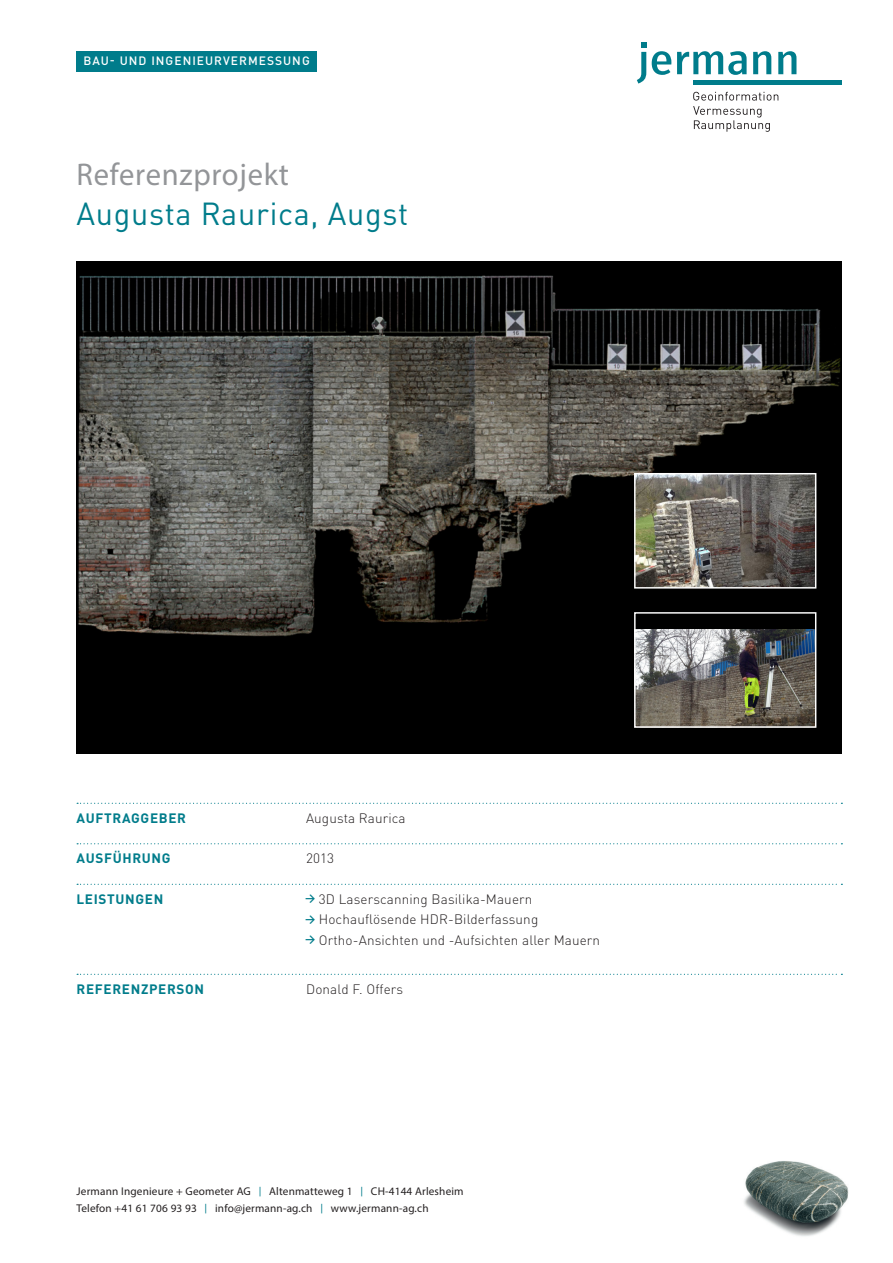
<style>
.page{position:relative;width:893px;height:1263px;background:#fff}
.page>*{position:absolute;margin:0;border:0;box-sizing:border-box;transform-origin:0 0}
.t1{font:31.5px "DIN Pro";letter-spacing:.025em;color:#007c8b}
.t2{font:31.5px "Myriad Pro";letter-spacing:.025em;color:#939598}
.t3{font:300 13.5px/20.2px "DIN Pro";letter-spacing:.01em;color:#231f20}
.t4{font:700 13.5px "DIN Pro";letter-spacing:.05em;color:#007c8b}
.t5{font:500 12px "DIN Pro";letter-spacing:.085em;color:#fff}
.t6{font:11.25px "Myriad Pro";letter-spacing:.015em;color:#231f20}
.s1{font-size:9.6px;color:#007c8b}
</style>
<div class="page">
<svg style="left:77px;top:803px;width:765px;height:1px"></svg>
<svg style="left:77px;top:843px;width:765px;height:1px"></svg>
<svg style="left:77px;top:884px;width:765px;height:1px"></svg>
<svg style="left:77px;top:974px;width:765px;height:1px"></svg>
<svg style="left:693px;top:92px;width:85px;height:40px"></svg>
<hr style="left:693px;top:81px;width:149px;height:4px;background:#007c8b">
<svg style="left:652px;top:51px;width:19px;height:24px"></svg>
<svg style="left:753px;top:51px;width:18px;height:23px"></svg>
<svg style="left:778px;top:51px;width:18px;height:23px"></svg>
<svg style="left:637px;top:42px;width:9px;height:42px"></svg>
<svg style="left:677px;top:51px;width:70px;height:24px"></svg>
<img style="left:744px;top:1161px;width:105px;height:75px">
<div style="left:77px;top:51px;width:240px;height:20px;background:#007c8b"></div>
<img style="left:77px;top:261px;width:765px;height:493px">
<img style="left:636px;top:475px;width:178px;height:111px">
<div style="left:634px;top:473px;width:182px;height:115px;border:1px solid #fff"></div>
<img style="left:636px;top:629px;width:178px;height:97px">
<div style="left:634px;top:612px;width:182px;height:116px;border:1px solid #fff"></div>
<p class="t5" style="left:83px;top:52px;width:228px">BAU- UND INGENIEURVERMESSUNG</p>
<p class="t2" style="left:77px;top:155px;width:214px">Referenzprojekt</p>
<p class="t1" style="left:77px;top:190px;width:333px">Augusta Raurica, Augst</p>
<p class="t4" style="left:77px;top:807px;width:111px">AUFTRAGGEBER</p>
<p class="t3" style="left:306px;top:807px;width:101px">Augusta Raurica</p>
<p class="t4" style="left:77px;top:848px;width:96px">AUSFÜHRUNG</p>
<p class="t3" style="left:306px;top:848px;width:30px">2013</p>
<p class="t4" style="left:77px;top:888px;width:88px">LEISTUNGEN</p>
<p class="t3" style="left:319px;top:888px;width:215px">3D Laserscanning Basilika-Mauern</p>
<p class="t3" style="left:319px;top:908px;width:283px">Hochauflösende HDR-Bilderfassung<br>Ortho-Ansichten und -Aufsichten aller Mauern</p>
<p class="t4" style="left:77px;top:978px;width:129px">REFERENZPERSON</p>
<p class="t3" style="left:306px;top:978px;width:99px">Donald F. Offers</p>
<p class="t6" style="left:77px;top:1184px;width:389px">Jermann Ingenieure + Geometer AG <span class="s1">|</span> Altenmatteweg 1 <span class="s1">|</span> CH-4144 Arlesheim</p>
<p class="t6" style="left:77px;top:1201px;width:354px">Telefon +41 61 706 93 93 <span class="s1">|</span> info@jermann-ag.ch <span class="s1">|</span> www.jermann-ag.ch</p>
</div>
